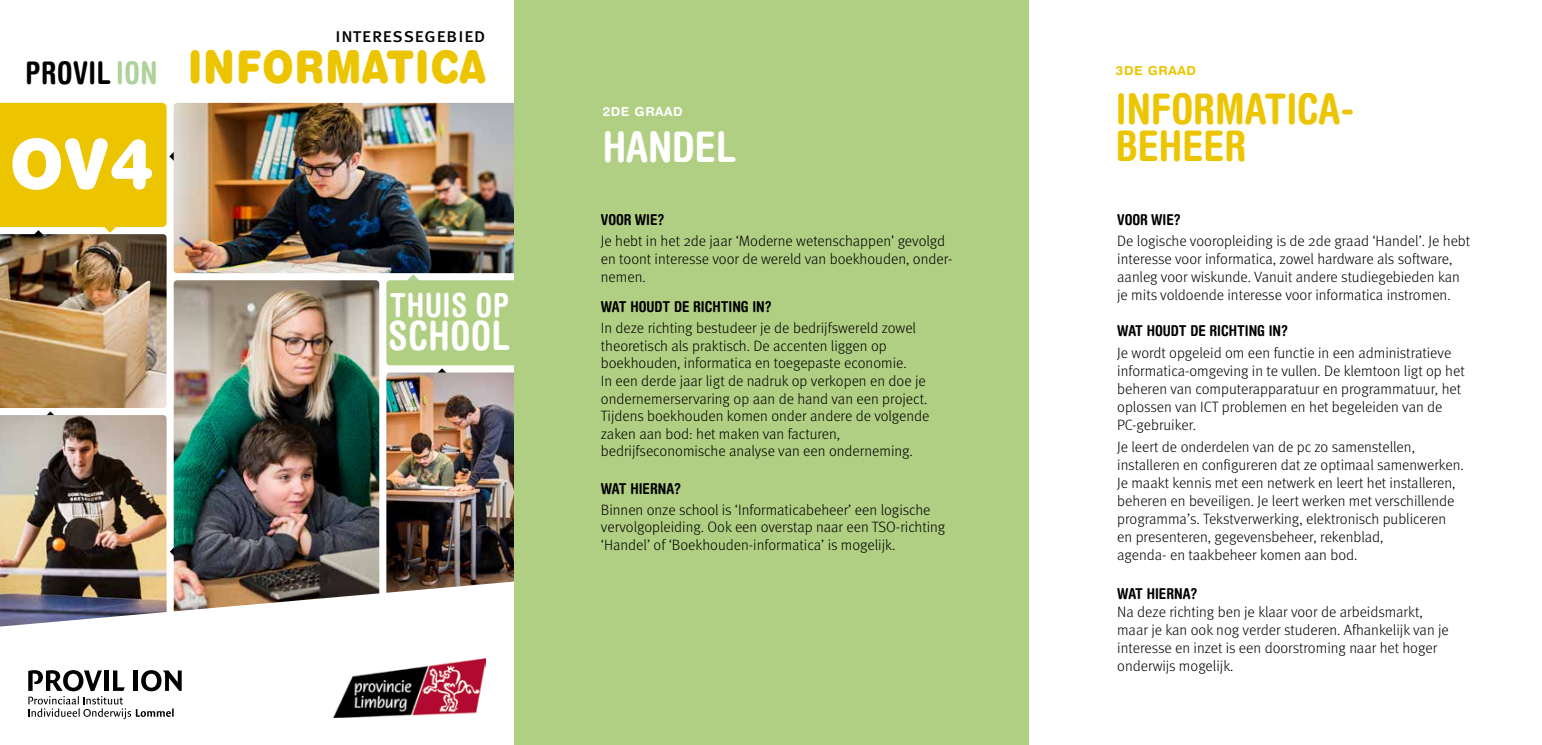
<style>
.page{position:relative;width:1542px;height:745px;background:#fff}
.page>*{position:absolute;margin:0;border:0;box-sizing:border-box;transform-origin:0 0}
.t1{font:900 68.75px "Helvetica Rounded";color:#fff;scale:.95 1}
.t2{font:700 condensed 49.75px "Helvetica Rounded";letter-spacing:.02em;color:#fff;scale:.95 1}
.t3{font:900 45px "Helvetica Rounded";letter-spacing:.02em;color:#ecc500;scale:.85 1}
.t4{font:700 condensed 42.25px/36.2px "Helvetica Rounded";color:#ecc500}
.t5{font:700 condensed 42.25px "Helvetica Rounded";color:#fff}
.t6{font:700 condensed 41px "Helvetica Rounded";letter-spacing:.02em;color:#fff;scale:.95 1}
.t7{font:700 condensed 40.25px "Helvetica Rounded";letter-spacing:.02em;color:#fff;scale:.95 1}
.t8{font:700 condensed 33.12px "Helvetica Rounded";letter-spacing:.02em;color:#fff;scale:.95 1}
.t9{font:20px "Meta Book Caps";letter-spacing:.015em;color:#000}
.t10{font:300 15px/18px "Meta";color:#000}
.t11{font:700 condensed 15px "Helvetica Rounded";color:#000}
.t12{font:700 12.5px "Helvetica Rounded";letter-spacing:.05em;color:#fff}
.t13{font:700 12.5px "Helvetica Rounded";letter-spacing:.05em;color:#ecc500}
.s1{font-weight:700;font-stretch:condensed;font-size:31.25px;color:#000}
.s2{font-weight:700;font-stretch:condensed;font-size:31.25px;color:#afd19a}
</style>
<div class="page">
<svg style="left:407px;top:274px;width:12px;height:6px"></svg>
<svg style="left:47px;top:411px;width:7px;height:4px"></svg>
<svg style="left:438px;top:368px;width:8px;height:4px"></svg>
<svg style="left:170px;top:539px;width:4px;height:24px"></svg>
<img style="left:174px;top:280px;width:205px;height:294px">
<img style="left:386px;top:372px;width:128px;height:202px">
<img style="left:0;top:251px;width:167px;height:156px">
<img style="left:0;top:415px;width:167px;height:159px">
<img style="left:174px;top:103px;width:340px;height:170px">
<div style="left:386px;top:280px;width:138px;height:85px;background:#b1cf83;border-radius:4px"></div>
<svg style="left:0;top:103px;width:191px;height:148px;background:#dfbf2b"></svg>
<img style="left:0;top:574px;width:514px;height:146px">
<img style="left:333px;top:658px;width:152px;height:58px">
<svg style="left:28px;top:669px;width:154px;height:49px"></svg>
<div style="left:514px;top:0;width:514px;height:744px;background:#b1cf83"></div>
<h3 class="t9" style="left:335px;top:23px;width:152px">interessegebied</h3>
<h3 class="t3" style="left:26px;top:38px;width:543px"><span class="s1">PROVIL</span> <span class="s2">ION</span> INFORMATICA</h3>
<h3 class="t6" style="left:11px;top:122px;width:156px">THUIS OP</h3>
<h2 class="t2" style="left:9px;top:155px;width:159px">SCHOOL</h2>
<h1 class="t1" style="left:10px;top:120px;width:153px">OV4</h1>
<h3 class="t8" style="left:390px;top:284px;width:127px">THUIS OP</h3>
<h3 class="t7" style="left:388px;top:311px;width:129px">SCHOOL</h3>
<p class="t12" style="left:602px;top:104px;width:81px">2DE GRAAD</p>
<h3 class="t5" style="left:602px;top:121px;width:135px">HANDEL</h3>
<p class="t11" style="left:601px;top:210px;width:65px">VOOR WIE?</p>
<p class="t10" style="left:601px;top:232px;width:353px">Je hebt in het 2de jaar ‘Moderne wetenschappen’ gevolgd en toont interesse voor de wereld van boekhouden, onder&shy;nemen.</p>
<p class="t11" style="left:601px;top:298px;width:173px">WAT HOUDT DE RICHTING IN?</p>
<p class="t10" style="left:601px;top:319px;width:330px;line-height:17.5px">In deze richting bestudeer je de bedrijfswereld zowel theoretisch als praktisch. De accenten liggen op boekhouden, informatica en toegepaste economie.<br>In een derde jaar ligt de nadruk op verkopen en doe je ondernemerservaring op aan de hand van een project.<br>Tijdens boekhouden komen onder andere de volgende zaken aan bod: het maken van facturen, bedrijfseconomische analyse van een onderneming.</p>
<p class="t11" style="left:601px;top:479px;width:82px">WAT HIERNA?</p>
<p class="t10" style="left:601px;top:500px;width:346px;line-height:17.5px">Binnen onze school is ‘Informaticabeheer’ een logische vervolgopleiding. Ook een overstap naar een TSO-richting ‘Handel’ of ‘Boekhouden-informatica’ is mogelijk.</p>
<p class="t13" style="left:1115px;top:63px;width:81px">3DE GRAAD</p>
<h3 class="t4" style="left:1115px;top:90px;width:240px">INFORMATICA-<br>BEHEER</h3>
<p class="t11" style="left:1117px;top:210px;width:65px">VOOR WIE?</p>
<p class="t10" style="left:1117px;top:232px;width:355px">De logische vooropleiding is de 2de graad ‘Handel’. Je hebt interesse voor informatica, zowel hardware als software, aanleg voor wiskunde. Vanuit andere studiegebieden kan je mits voldoende interesse voor informatica instromen.</p>
<p class="t11" style="left:1117px;top:321px;width:173px">WAT HOUDT DE RICHTING IN?</p>
<p class="t10" style="left:1117px;top:343px;width:349px">Je wordt opgeleid om een functie in een administratieve informatica-omgeving in te vullen. De klemtoon ligt op het beheren van computerapparatuur en programmatuur, het oplossen van ICT problemen en het begeleiden van de PC-gebruiker.</p>
<p class="t10" style="left:1117px;top:437px;width:348px">Je leert de onderdelen van de pc zo samenstellen, installeren en configureren dat ze optimaal samenwerken.<br>Je maakt kennis met een netwerk en leert het installeren, beheren en beveiligen. Je leert werken met verschillende programma’s. Tekstverwerking, elektronisch publiceren en presenteren, gegevensbeheer, rekenblad,<br>agenda- en taakbeheer komen aan bod.</p>
<p class="t11" style="left:1117px;top:584px;width:82px">WAT HIERNA?</p>
<p class="t10" style="left:1117px;top:602px;width:333px">Na deze richting ben je klaar voor de arbeidsmarkt, maar je kan ook nog verder studeren. Afhankelijk van je interesse en inzet is een doorstroming naar het hoger onderwijs mogelijk.</p>
</div>
